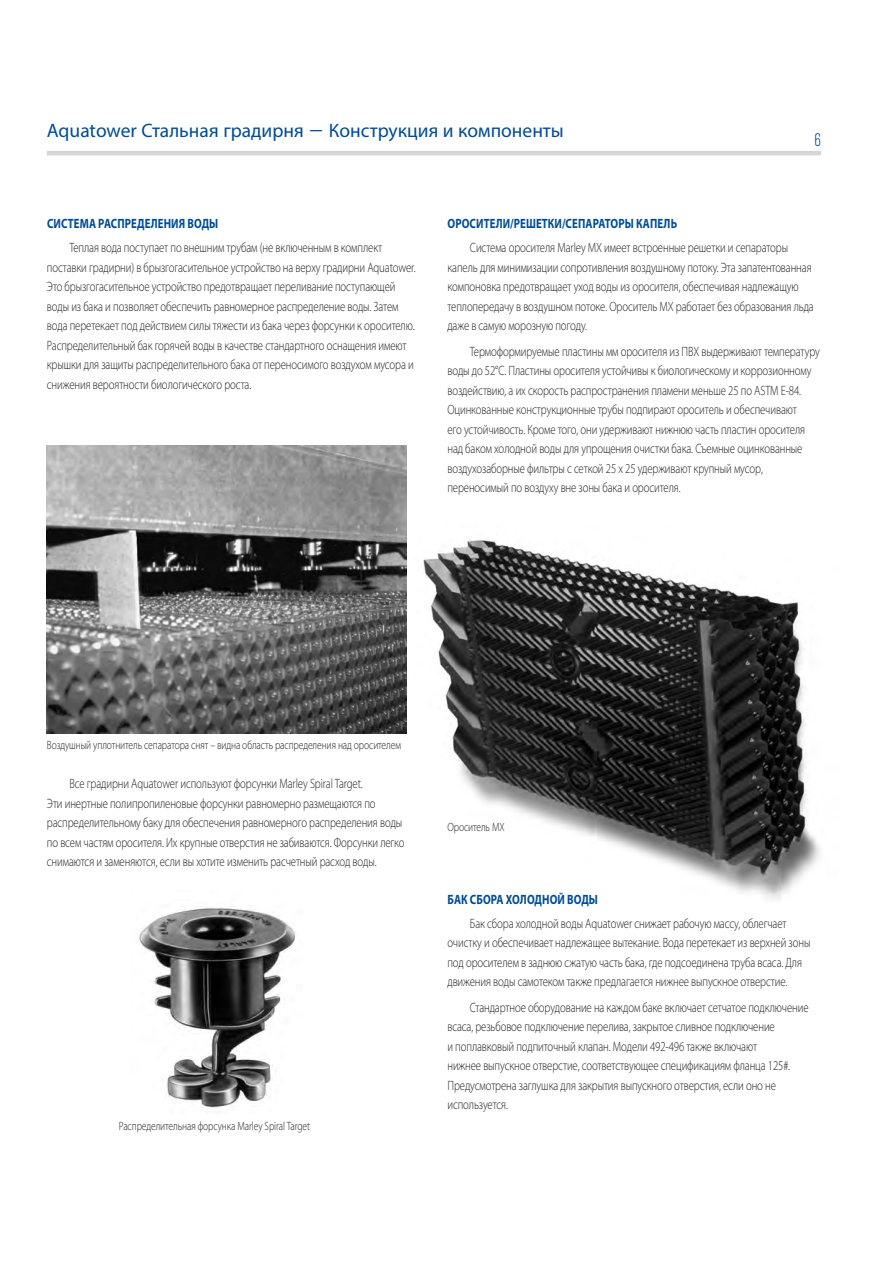
<style>
.page{position:relative;width:893px;height:1263px;background:#fff}
.page>*{position:absolute;margin:0;border:0;box-sizing:border-box;transform-origin:0 0}
.t1{font:19.5px "Myriad Pro";color:#004c97}
.t2{font:300 condensed 18px "Akzidenz Grotesk BE";color:#004c97}
.Body_text{font:300 13.5px/19.5px "Myriad Pro";letter-spacing:-.01em;color:#231f20;scale:.8 1}
.body{font:700 13.5px "Myriad Pro";letter-spacing:.01em;color:#004c97;scale:.8 1}
.t3{font:300 12px "Myriad Pro";letter-spacing:-.01em;color:#231f20;scale:.8 1}
.s1{font-family:"Akzidenz Grotesk BE";font-weight:300}
</style>
<div class="page">
<hr style="left:47px;top:151px;width:774px;height:4px;background:#d5d6d8">
<img style="left:423px;top:540px;width:397px;height:359px">
<img style="left:47px;top:445px;width:360px;height:288px">
<img style="left:139px;top:907px;width:156px;height:201px">
<h1 class="t1" style="left:47px;top:119px;width:518px">Aquatower Стальная градирня <span class="s1">—</span> Конструкция и компоненты</h1>
<p class="t2" style="left:815px;top:130px;width:8px">6</p>
<p class="body" style="left:47px;top:215px;width:216px">СИСТЕМА РАСПРЕДЕЛЕНИЯ ВОДЫ</p>
<p class="Body_text" style="left:47px;top:238px;width:462px;text-indent:22px">Теплая вода поступает по внешним трубам (не включенным в комплект поставки градирни) в брызгогасительное устройство на верху градирни Aquatower.<br>Это брызгогасительное устройство предотвращает переливание поступающей воды из бака и позволяет обеспечить равномерное распределение воды. Затем вода перетекает под действием силы тяжести из бака через форсунки к оросителю.<br>Распределительный бак горячей воды в качестве стандартного оснащения имеют крышки для защиты распределительного бака от переносимого воздухом мусора и снижения вероятности биологического роста.</p>
<p class="body" style="left:448px;top:215px;width:288px">ОРОСИТЕЛИ/РЕШЕТКИ/СЕПАРАТОРЫ КАПЕЛЬ</p>
<p class="Body_text" style="left:447px;top:238px;width:459px;text-indent:22px">Система оросителя Marley MX имеет встроенные решетки и сепараторы капель для минимизации сопротивления воздушному потоку. Эта запатентованная компоновка предотвращает уход воды из оросителя, обеспечивая надлежащую теплопередачу в воздушном потоке. Ороситель MX работает без образования льда даже в самую морозную погоду.</p>
<p class="Body_text" style="left:447px;top:341px;width:467px;text-indent:22px">Термоформируемые пластины мм оросителя из ПВХ выдерживают температуру воды до 52°C. Пластины оросителя устойчивы к биологическому и коррозионному воздействию, а их скорость распространения пламени меньше 25 по ASTM E-84.<br>Оцинкованные конструкционные трубы подпирают ороситель и обеспечивают<br>его устойчивость. Кроме того, они удерживают нижнюю часть пластин оросителя над баком холодной воды для упрощения очистки бака. Съемные оцинкованные воздухозаборные фильтры с сеткой 25 x 25 удерживают крупный мусор, переносимый по воздуху вне зоны бака и оросителя.</p>
<p class="t3" style="left:47px;top:738px;width:444px">Воздушный уплотнитель сепаратора снят – видна область распределения над оросителем</p>
<p class="Body_text" style="left:47px;top:774px;width:449px;text-indent:22px">Все градирни Aquatower используют форсунки Marley Spiral Target.<br>Эти инертные полипропиленовые форсунки равномерно размещаются по распределительному баку для обеспечения равномерного распределения воды по всем частям оросителя. Их крупные отверстия не забиваются. Форсунки легко снимаются и заменяются, если вы хотите изменить расчетный расход воды.</p>
<p class="t3" style="left:119px;top:1119px;width:240px">Распределительная форсунка Marley Spiral Target</p>
<p class="t3" style="left:447px;top:820px;width:73px">Ороситель MX</p>
<p class="body" style="left:448px;top:890px;width:190px">БАК СБОРА ХОЛОДНОЙ ВОДЫ</p>
<p class="Body_text" style="left:447px;top:913px;width:455px;text-indent:22px">Бак сбора холодной воды Aquatower снижает рабочую массу, облегчает очистку и обеспечивает надлежащее вытекание. Вода перетекает из верхней зоны под оросителем в заднюю сжатую часть бака, где подсоединена труба всаса. Для движения воды самотеком также предлагается нижнее выпускное отверстие.</p>
<p class="Body_text" style="left:447px;top:997px;width:453px;text-indent:22px">Стандартное оборудование на каждом баке включает сетчатое подключение всаса, резьбовое подключение перелива, закрытое сливное подключение<br>и поплавковый подпиточный клапан. Модели 492-496 также включают<br>нижнее выпускное отверстие, соответствующее спецификациям фланца 125#.<br>Предусмотрена заглушка для закрытия выпускного отверстия, если оно не используется.</p>
</div>
